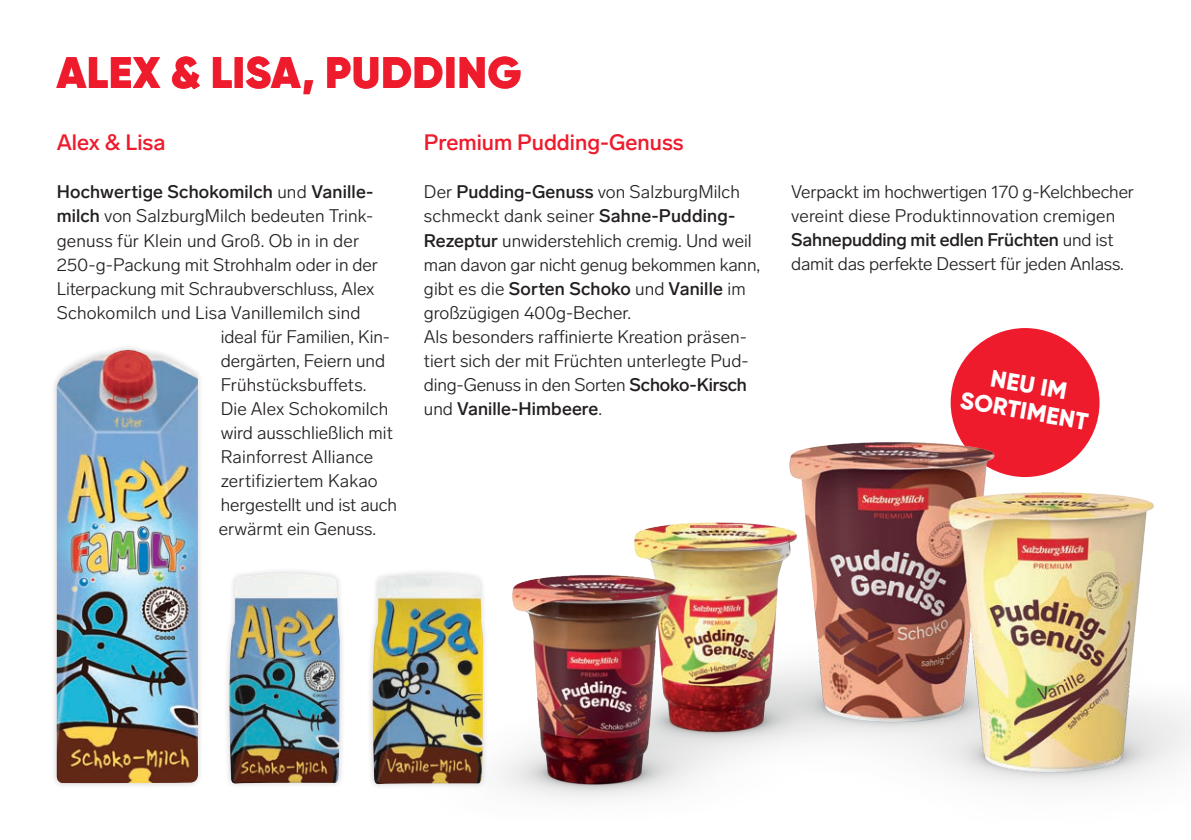
<style>
.page{position:relative;width:1191px;height:840px;background:#fff}
.page>*{position:absolute;margin:0;border:0;box-sizing:border-box;transform-origin:0 0}
.t1{font:900 44px "Gilroy";letter-spacing:.01em;color:#ee1b2d}
.t2{font:800 23.8px/26.6px "Gilroy";color:#fff;text-align:center}
.t3{font:500 22px "Lab Grotesque";color:#ee1b2d}
.t4{font:300 18px/24px "Lab Grotesque";color:#231f20}
.t5{font:500 18px "Lab Grotesque";letter-spacing:.01em;color:#231f20}
.s1{font-weight:300}
.s2{font-weight:500}
</style>
<div class="page">
<img style="left:498px;top:328px;width:693px;height:471px">
<div style="left:223px;top:566px;width:122px;height:222px;background:#fafafa"></div>
<img style="left:228px;top:573px;width:112px;height:211px">
<div style="left:366px;top:567px;width:123px;height:222px;background:#231f20;opacity:.2"></div>
<img style="left:370px;top:573px;width:113px;height:210px">
<div style="left:50px;top:344px;width:154px;height:444px;background:#231f20;opacity:.2"></div>
<img style="left:57px;top:349px;width:141px;height:433px">
<h1 class="t1" style="left:57px;top:44px;width:466px">ALEX &amp; LISA, PUDDING</h1>
<p class="t3" style="left:57px;top:130px;width:110px">Alex &amp; Lisa</p>
<p class="t5" style="left:57px;top:181px;width:318px">Hochwertige Schokomilch <span class="s1">und</span> Vanille-</p>
<p class="t4" style="left:57px;top:204px;width:318px"><span class="s2">milch</span> von SalzburgMilch bedeuten Trink-</p>
<p class="t4" style="left:57px;top:228px;width:304px">genuss für Klein und Groß. Ob in in der</p>
<p class="t4" style="left:57px;top:252px;width:323px">250-g-Packung mit Strohhalm oder in der</p>
<p class="t4" style="left:57px;top:276px;width:319px">Literpackung mit Schraubverschluss, Alex</p>
<p class="t4" style="left:57px;top:300px;width:305px">Schokomilch und Lisa Vanillemilch sind</p>
<p class="t4" style="left:221px;top:324px;width:171px">ideal für Familien, Kin-</p>
<p class="t4" style="left:221px;top:348px;width:166px">dergärten, Feiern und</p>
<p class="t4" style="left:221px;top:372px;width:147px">Frühstücksbuffets.</p>
<p class="t4" style="left:221px;top:396px;width:169px">Die Alex Schokomilch</p>
<p class="t4" style="left:221px;top:420px;width:174px">wird ausschließlich mit</p>
<p class="t4" style="left:221px;top:444px;width:154px">Rainforrest Alliance</p>
<p class="t4" style="left:221px;top:468px;width:158px">zertifiziertem Kakao</p>
<p class="t4" style="left:221px;top:492px;width:178px">hergestellt und ist auch</p>
<p class="t4" style="left:219px;top:516px;width:159px">erwärmt ein Genuss.</p>
<p class="t3" style="left:424px;top:130px;width:261px">Premium Pudding-Genuss</p>
<p class="t4" style="left:424px;top:180px;width:338px">Der <span class="s2">Pudding-Genuss</span> von SalzburgMilch schmeckt dank seiner <span class="s2">Sahne-Pudding-Rezeptur</span> unwiderstehlich cremig. Und weil man davon gar nicht genug bekommen kann, gibt es die <span class="s2">Sorten Schoko</span> und <span class="s2">Vanille</span> im großzügigen 400g-Becher.<br>Als besonders raffinierte Kreation präsen&shy;tiert sich der mit Früchten unterlegte Pud&shy;ding-Genuss in den Sorten <span class="s2">Schoko-Kirsch </span>und <span class="s2">Vanille-Himbeere</span>.</p>
<p class="t4" style="left:791px;top:180px;width:344px">Verpackt im hochwertigen 170 g-Kelchbecher vereint diese Produktinnovation cremigen <span class="s2">Sahnepudding mit edlen Früchten</span> und ist damit das perfekte Dessert für jeden Anlass.</p>
<h2 class="t2" style="left:967px;top:360px;width:131px;rotate:10deg">NEU IM<br>SORTIMENT</h2>
</div>
